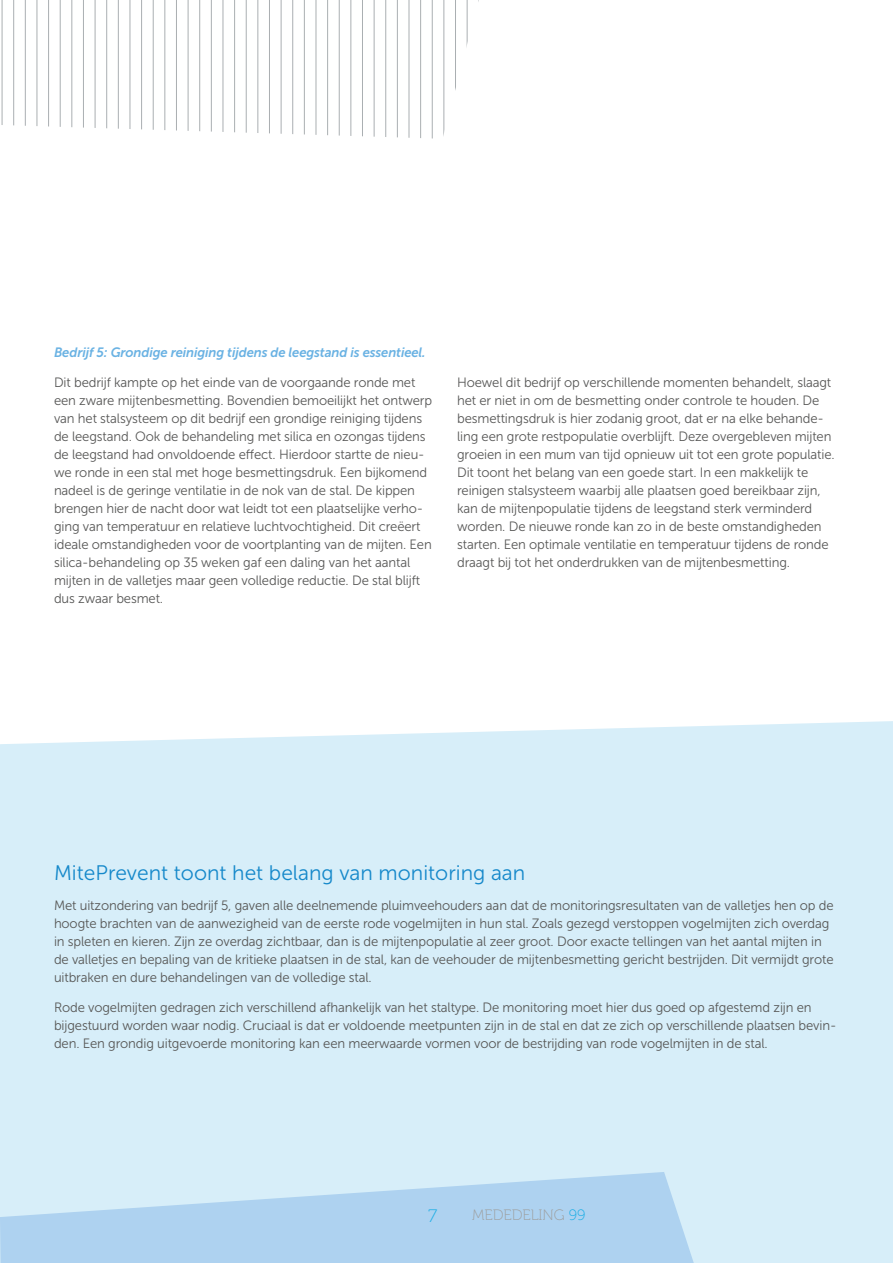
<style>
.page{position:relative;width:893px;height:1263px;background:#fff}
.page>*{position:absolute;margin:0;border:0;box-sizing:border-box;transform-origin:0 0}
.t1{font:21px "Museo Sans 300";color:#1588ca}
.t2{font:18px "Museo 100";color:#18ade5}
.t3{font:15px "Museo 100";color:#9d9d9c}
.t4{font:13.5px/18px "Museo Sans 300";letter-spacing:-.01em;color:#575756}
.t5{font:italic 13.5px "Museo Sans 700";letter-spacing:-.01em;color:#6ab2e3}
.s1{color:#18ade5}
</style>
<div class="page">
<div style="left:0;top:721px;width:893px;height:542px;background:#d7eef9"></div>
<svg style="left:0;top:1172px;width:697px;height:91px;background:#b8d9f2"></svg>
<svg style="left:1px;top:0;width:478px;height:139px"></svg>
<p class="t5" style="left:54px;top:345px;width:373px">Bedrijf 5: Grondige reiniging tijdens de leegstand is essentieel.</p>
<p class="t4" style="left:54px;top:373px;width:380px">Dit bedrijf kampte op het einde van de voorgaande ronde met een zware mijtenbesmetting. Bovendien bemoeilijkt het ontwerp van het stalsysteem op dit bedrijf een grondige reiniging tijdens de leegstand. Ook de behandeling met silica en ozongas tijdens de leegstand had onvoldoende effect. Hierdoor startte de nieu&shy;we ronde in een stal met hoge besmettingsdruk. Een bijkomend nadeel is de geringe ventilatie in de nok van de stal. De kippen brengen hier de nacht door wat leidt tot een plaatselijke verho&shy;ging van temperatuur en relatieve luchtvochtigheid. Dit creëert ideale omstandigheden voor de voortplanting van de mijten. Een silica-behandeling op 35 weken gaf een daling van het aantal mijten in de valletjes maar geen volledige reductie. De stal blijft dus zwaar besmet.</p>
<p class="t4" style="left:457px;top:373px;width:379px">Hoewel dit bedrijf op verschillende momenten behandelt, slaagt het er niet in om de besmetting onder controle te houden. De besmettingsdruk is hier zodanig groot, dat er na elke behande&shy;ling een grote restpopulatie overblijft. Deze overgebleven mijten groeien in een mum van tijd opnieuw uit tot een grote populatie.<br>Dit toont het belang van een goede start. In een makkelijk te reinigen stalsysteem waarbij alle plaatsen goed bereikbaar zijn, kan de mijtenpopulatie tijdens de leegstand sterk verminderd worden. De nieuwe ronde kan zo in de beste omstandigheden starten. Een optimale ventilatie en temperatuur tijdens de ronde draagt bij tot het onderdrukken van de mijtenbesmetting.</p>
<h1 class="t1" style="left:54px;top:861px;width:473px">MitePrevent toont het belang van monitoring aan</h1>
<p class="t4" style="left:54px;top:896px;width:781px">Met uitzondering van bedrijf 5, gaven alle deelnemende pluimveehouders aan dat de monitoringsresultaten van de valletjes hen op de hoogte brachten van de aanwezigheid van de eerste rode vogelmijten in hun stal. Zoals gezegd verstoppen vogelmijten zich overdag in spleten en kieren. Zijn ze overdag zichtbaar, dan is de mijtenpopulatie al zeer groot. Door exacte tellingen van het aantal mijten in de valletjes en bepaling van de kritieke plaatsen in de stal, kan de veehouder de mijtenbesmetting gericht bestrijden. Dit vermijdt grote uitbraken en dure behandelingen van de volledige stal.</p>
<p class="t4" style="left:54px;top:998px;width:784px">Rode vogelmijten gedragen zich verschillend afhankelijk van het staltype. De monitoring moet hier dus goed op afgestemd zijn en bijgestuurd worden waar nodig. Cruciaal is dat er voldoende meetpunten zijn in de stal en dat ze zich op verschillende plaatsen bevin&shy;den. Een grondig uitgevoerde monitoring kan een meerwaarde vormen voor de bestrijding van rode vogelmijten in de stal.</p>
<h2 class="t2" style="left:428px;top:1207px;width:10px">7</h2>
<p class="t3" style="left:472px;top:1207px;width:115px">MEDEDELING <span class="s1">99</span></p>
</div>
